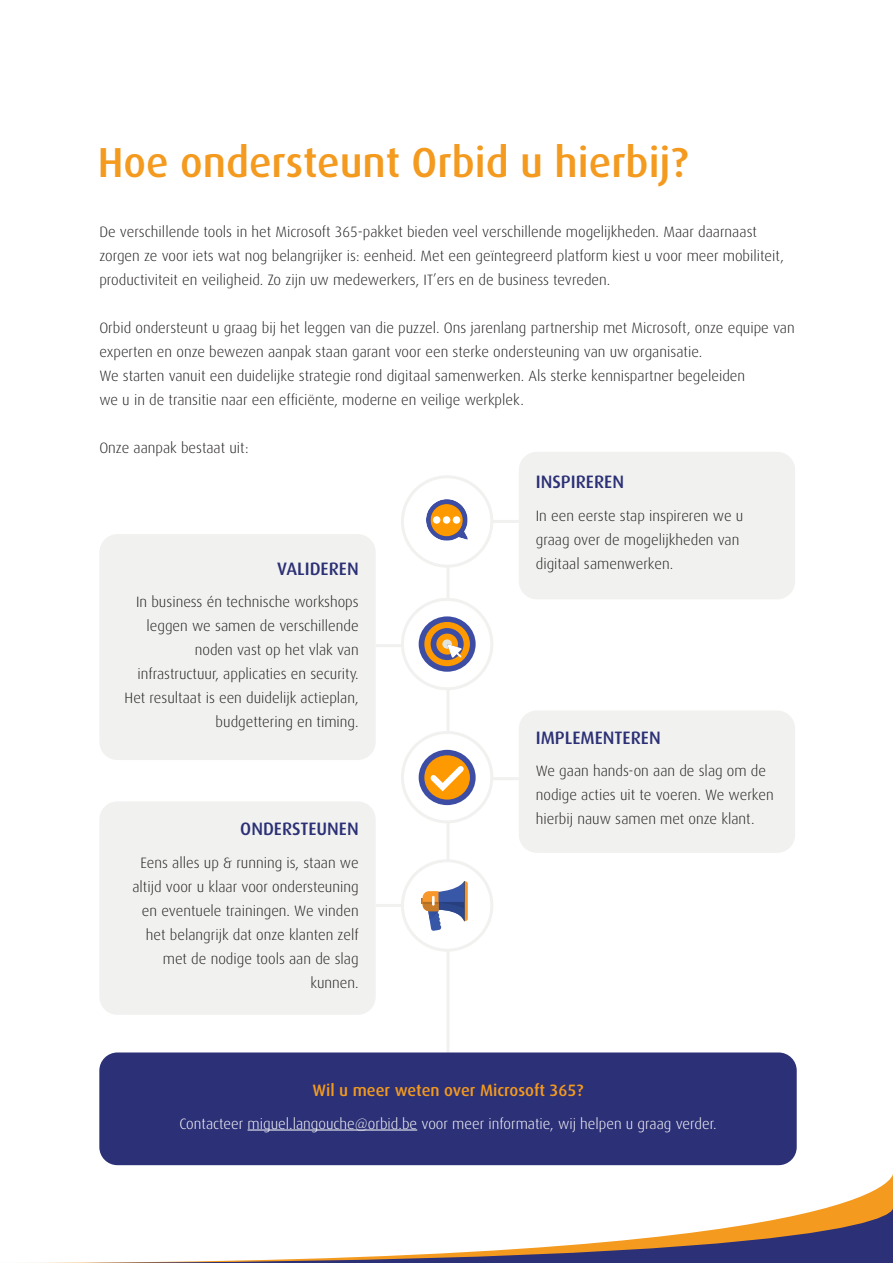
<style>
.page{position:relative;width:893px;height:1263px;background:#fff}
.page>*{position:absolute;margin:0;border:0;box-sizing:border-box;transform-origin:0 0}
.t1{font:500 42px "Dax";color:#f39a1f}
.t2{font:500 18px "Dax";color:#2c3076}
.t3{font:500 16.5px "Dax";color:#f39a1f}
.t4{font:300 15px/24px "Dax";color:#231f20}
.t5{font:300 15px "Dax";color:#fff}
</style>
<div class="page">
<svg style="left:826px;top:1174px;width:67px;height:34px"></svg>
<svg style="left:34px;top:1208px;width:859px;height:55px"></svg>
<div style="left:519px;top:452px;width:276px;height:147px;background:#f1f2ef;border-radius:18px"></div>
<div style="left:519px;top:710px;width:276px;height:143px;background:#f1f2ef;border-radius:18px"></div>
<div style="left:99px;top:534px;width:277px;height:226px;background:#f1f2ef;border-radius:18px"></div>
<hr style="left:446px;top:488px;width:3px;height:575px;background:#f1f2ef">
<div style="left:402px;top:477px;width:90px;height:89px;background:#fff;border-radius:50%"></div>
<div style="left:401px;top:475px;width:92px;height:93px;border:3px solid #f1f2ef;border-radius:50%"></div>
<div style="left:402px;top:599px;width:90px;height:90px;background:#fff;border-radius:50%"></div>
<div style="left:401px;top:598px;width:92px;height:92px;border:3px solid #f1f2ef;border-radius:50%"></div>
<div style="left:99px;top:801px;width:277px;height:214px;background:#f1f2ef;border-radius:18px"></div>
<div style="left:402px;top:861px;width:90px;height:89px;background:#fff;border-radius:50%"></div>
<div style="left:401px;top:859px;width:92px;height:93px;border:3px solid #f1f2ef;border-radius:50%"></div>
<div style="left:402px;top:732px;width:90px;height:90px;background:#fff;border-radius:50%"></div>
<div style="left:401px;top:731px;width:92px;height:92px;border:3px solid #f1f2ef;border-radius:50%"></div>
<hr style="left:493px;top:520px;width:26px;height:3px;background:#f1f2ef">
<hr style="left:376px;top:644px;width:25px;height:3px;background:#f1f2ef">
<hr style="left:493px;top:777px;width:26px;height:3px;background:#f1f2ef">
<hr style="left:376px;top:904px;width:25px;height:3px;background:#f1f2ef">
<svg style="left:426px;top:499px;width:42px;height:42px"></svg>
<svg style="left:419px;top:616px;width:57px;height:56px"></svg>
<div style="left:99px;top:1052px;width:698px;height:113px;background:#2c3076;border-radius:18px"></div>
<hr style="left:248px;top:1129px;width:169px;height:1px;background:#fff">
<svg style="left:419px;top:750px;width:57px;height:55px"></svg>
<svg style="left:422px;top:881px;width:46px;height:50px"></svg>
<h1 class="t1" style="left:98px;top:139px;width:592px">Hoe ondersteunt Orbid u hierbij?</h1>
<p class="t4" style="left:99px;top:220px;width:686px">De verschillende tools in het Microsoft 365-pakket bieden veel verschillende mogelijkheden. Maar daarnaast zorgen ze voor iets wat nog belangrijker is: eenheid. Met een geïntegreerd platform kiest u voor meer mobiliteit, productiviteit en veiligheid. Zo zijn uw medewerkers, IT’ers en de business tevreden.</p>
<p class="t4" style="left:99px;top:316px;width:697px">Orbid ondersteunt u graag bij het leggen van die puzzel. Ons jarenlang partnership met Microsoft, onze equipe van experten en onze bewezen aanpak staan garant voor een sterke ondersteuning van uw organisatie.<br>We starten vanuit een duidelijke strategie rond digitaal samenwerken. Als sterke kennispartner begeleiden<br>we u in de transitie naar een efficiënte, moderne en veilige werkplek.</p>
<p class="t4" style="left:99px;top:436px;width:151px">Onze aanpak bestaat uit:</p>
<p class="t2" style="left:536px;top:472px;width:90px">INSPIREREN</p>
<p class="t4" style="left:536px;top:504px;width:209px">In een eerste stap inspireren we u graag over de mogelijkheden van digitaal samenwerken.</p>
<p class="t2" style="left:277px;top:558px;width:83px">VALIDEREN</p>
<p class="t4" style="left:125px;top:590px;width:236px;text-align:right">In business én technische workshops leggen we samen de verschillende noden vast op het vlak van infrastructuur, applicaties en security.<br>Het resultaat is een duidelijk actieplan, budgettering en timing.</p>
<p class="t2" style="left:536px;top:727px;width:126px">IMPLEMENTEREN</p>
<p class="t4" style="left:536px;top:759px;width:240px">We gaan hands-on aan de slag om de nodige acties uit te voeren. We werken hierbij nauw samen met onze klant.</p>
<p class="t2" style="left:240px;top:819px;width:120px">ONDERSTEUNEN</p>
<p class="t4" style="left:132px;top:851px;width:228px;text-align:right">Eens alles up &amp; running is, staan we altijd voor u klaar voor ondersteuning en eventuele trainingen. We vinden het belangrijk dat onze klanten zelf met de nodige tools aan de slag kunnen.</p>
<p class="t3" style="left:312px;top:1081px;width:273px">Wil u meer weten over Microsoft 365?</p>
<p class="t5" style="left:179px;top:1115px;width:539px">Contacteer miguel.langouche@orbid.be voor meer informatie, wij helpen u graag verder.</p>
</div>
